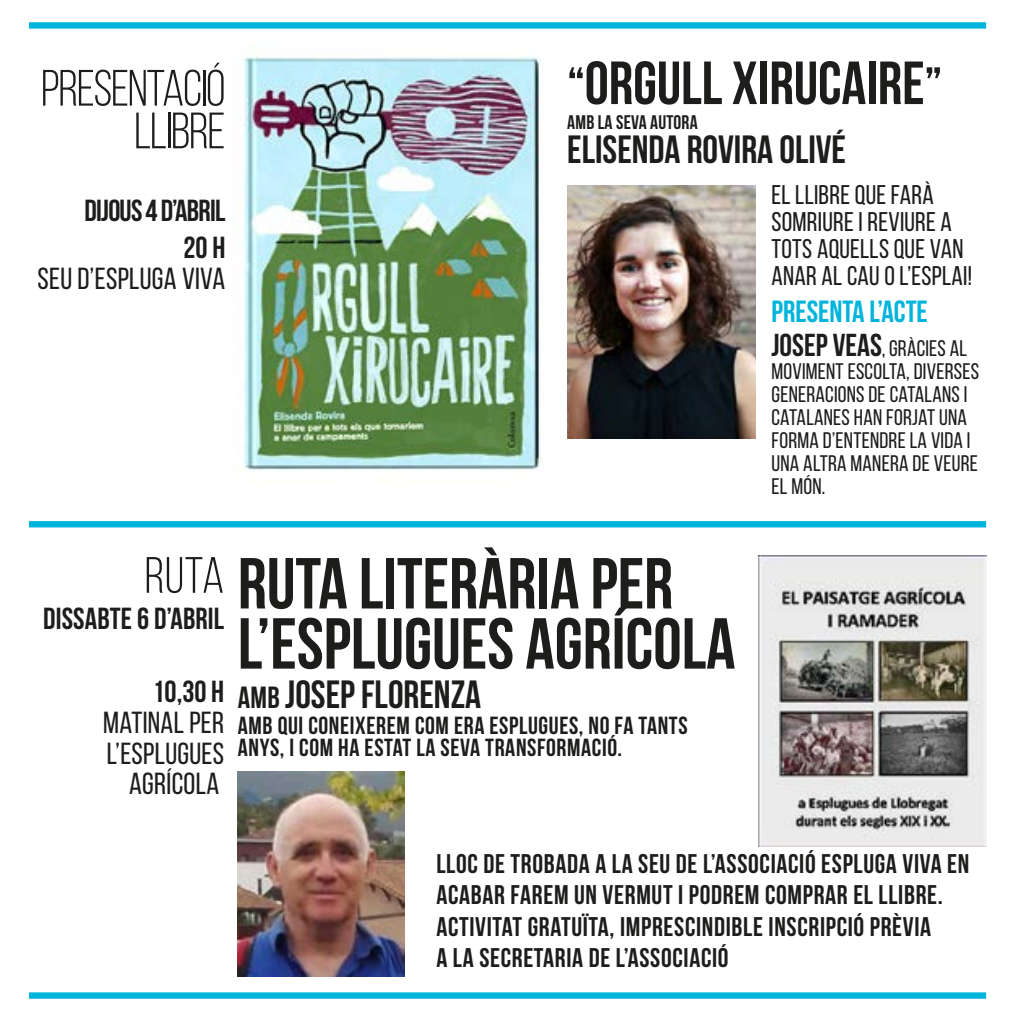
<style>
.page{position:relative;width:1021px;height:1021px;background:#fff}
.page>*{position:absolute;margin:0;border:0;box-sizing:border-box;transform-origin:0 0}
.t1{font:700 72px/60.1px "Bebas Neue";color:#1d1d1b}
.t2{font:700 60.75px "Bebas Neue";color:#1d1d1b}
.t3{font:51.07px/42.5px "Bebas Neue";letter-spacing:-.025em;color:#1d1d1b;text-align:right}
.t4{font:700 39.38px "Bebas Neue";color:#1d1d1b}
.t5{font:700 31.72px "Bebas Neue";color:#1d1d1b}
.t6{font:700 30.6px "Bebas Neue";color:#00b4dc}
.t7{font:30.38px/30.6px "Bebas Neue";letter-spacing:.01em;color:#1d1d1b;text-align:right}
.t8{font:700 30.38px "Bebas Neue";color:#1d1d1b}
.t9{font:700 30.38px/36.4px "Bebas Neue";letter-spacing:-.025em;color:#1d1d1b;text-align:right}
.t10{font:700 27px/31.5px "Bebas Neue";letter-spacing:.025em;color:#1d1d1b}
.t11{font:27px/27px "Bebas Neue";letter-spacing:.01em;color:#1d1d1b}
.t12{font:700 24.75px/21.8px "Bebas Neue";letter-spacing:.025em;color:#1d1d1b}
.t13{font:22.5px/22.9px "Bebas Neue";letter-spacing:.01em;color:#1d1d1b}
.t14{font:700 19.57px "Bebas Neue";letter-spacing:.01em;color:#1d1d1b}
.s1{font-size:52.43px}
.s2{font-weight:400;font-size:22.95px}
.s3{font-weight:400;font-size:22.5px}
.s4{font-size:30.6px}
</style>
<div class="page">
<img style="left:243px;top:56px;width:300px;height:415px">
<img style="left:567px;top:185px;width:188px;height:254px">
<img style="left:758px;top:555px;width:228px;height:291px">
<img style="left:238px;top:771px;width:166px;height:205px">
<div style="left:29px;top:22px;width:957px;height:7px;background:#00b5db"></div>
<div style="left:29px;top:992px;width:957px;height:6px;background:#00b5db"></div>
<div style="left:29px;top:521px;width:957px;height:6px;background:#00b5db"></div>
<h3 class="t3" style="left:41px;top:66px;width:186px">PRESENTACIÓ<br>LLIBRE</h3>
<p class="t9" style="left:85px;top:192px;width:142px">DIJOUS 4 D’ABRIL<br>20 H</p>
<p class="t7" style="left:37px;top:262px;width:189px">SEU D’ESPLUGA VIVA</p>
<h2 class="t2" style="left:567px;top:50px;width:376px"><span class="s1">“</span>ORGULL XIRUCAIRE<span class="s1">”</span></h2>
<p class="t14" style="left:567px;top:112px;width:132px">AMB LA SEVA AUTORA</p>
<h3 class="t4" style="left:567px;top:128px;width:280px">ELISENDA ROVIRA OLIVÉ</h3>
<p class="t11" style="left:771px;top:181px;width:202px">EL LLIBRE QUE FARÀ<br>SOMRIURE I REVIURE A<br>TOTS AQUELLS QUE VAN<br>ANAR AL CAU O L’ESPLAI!</p>
<p class="t6" style="left:771px;top:295px;width:158px">PRESENTA L’ACTE</p>
<p class="t5" style="left:771px;top:328px;width:197px">JOSEP VEAS<span class="s2">,</span><span class="s3">GRÀCIES AL</span></p>
<p class="t13" style="left:771px;top:360px;width:209px">MOVIMENT ESCOLTA, DIVERSES<br>GENERACIONS DE CATALANS I<br>CATALANES HAN FORJAT UNA<br>FORMA D’ENTENDRE LA VIDA I<br>UNA ALTRA MANERA DE VEURE<br>EL MÓN.</p>
<h3 class="t3" style="left:145px;top:553px;width:81px">RUTA</h3>
<p class="t8" style="left:43px;top:602px;width:182px">DISSABTE 6 D’ABRIL</p>
<p class="t8" style="left:152px;top:675px;width:73px">10,30 H</p>
<p class="t7" style="left:103px;top:707px;width:123px">MATINAL PER<br>L’ESPLUGUES<br>AGRÍCOLA</p>
<h1 class="t1" style="left:238px;top:552px;width:499px">RUTA LITERÀRIA PER<br>L’ESPLUGUES AGRÍCOLA</h1>
<h3 class="t4" style="left:238px;top:673px;width:245px"><span class="s4">AMB</span> JOSEP FLORENZA</h3>
<p class="t12" style="left:238px;top:714px;width:451px">AMB QUI CONEIXEREM COM ERA ESPLUGUES, NO FA TANTS<br>ANYS, I COM HA ESTAT LA SEVA TRANSFORMACIÓ.</p>
<p class="t10" style="left:436px;top:847px;width:534px">LLOC DE TROBADA A LA SEU DE L’ASSOCIACIÓ ESPLUGA VIVA EN ACABAR FAREM UN VERMUT I PODREM COMPRAR EL LLIBRE.<br>ACTIVITAT GRATUÏTA, IMPRESCINDIBLE INSCRIPCIÓ PRÈVIA<br>A LA SECRETARIA DE L’ASSOCIACIÓ</p>
</div>
